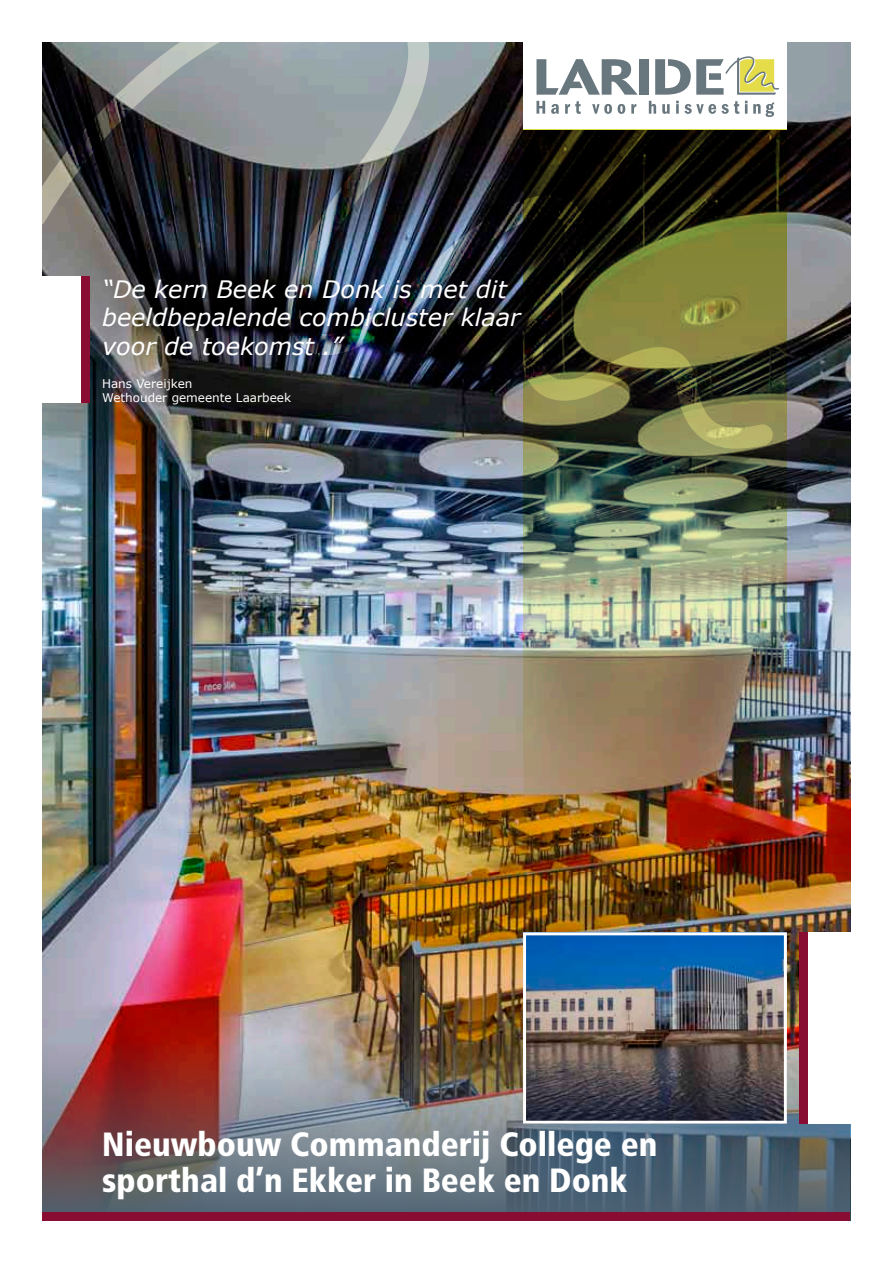
<style>
.page{position:relative;width:893px;height:1263px;background:#fff}
.page>*{position:absolute;margin:0;border:0;box-sizing:border-box;transform-origin:0 0}
.t1{font:900 condensed 33.6px/35.8px "Frutiger";color:#fff}
.t2{font:italic 24px/28.8px "Verdana";color:#fff}
.t3{font:12px/14.4px "Verdana";color:#fff}
</style>
<div class="page">
<img style="left:43px;top:43px;width:807px;height:998px">
<img style="left:43px;top:43px;width:480px;height:406px">
<img style="left:43px;top:1041px;width:807px;height:171px">
<div style="left:523px;top:40px;width:264px;height:90px;background:#fff"></div>
<img style="left:523px;top:129px;width:264px;height:734px">
<svg style="left:536px;top:101px;width:9px;height:13px"></svg>
<svg style="left:551px;top:104px;width:8px;height:10px"></svg>
<svg style="left:565px;top:101px;width:16px;height:13px"></svg>
<svg style="left:592px;top:104px;width:20px;height:10px"></svg>
<svg style="left:618px;top:104px;width:7px;height:10px"></svg>
<svg style="left:631px;top:104px;width:5px;height:10px"></svg>
<svg style="left:649px;top:101px;width:7px;height:13px"></svg>
<svg style="left:662px;top:104px;width:8px;height:10px"></svg>
<svg style="left:676px;top:101px;width:3px;height:13px"></svg>
<svg style="left:685px;top:104px;width:31px;height:10px"></svg>
<svg style="left:722px;top:101px;width:17px;height:13px"></svg>
<svg style="left:745px;top:101px;width:2px;height:13px"></svg>
<svg style="left:753px;top:102px;width:21px;height:15px"></svg>
<div style="left:639px;top:59px;width:10px;height:36px;background:#68767e"></div>
<svg style="left:536px;top:59px;width:102px;height:36px"></svg>
<svg style="left:655px;top:56px;width:124px;height:39px"></svg>
<div style="left:799px;top:932px;width:62px;height:192px;background:#fff"></div>
<img style="left:527px;top:936px;width:256px;height:184px">
<div style="left:523px;top:932px;width:264px;height:192px;border:3px solid #fff"></div>
<div style="left:799px;top:932px;width:9px;height:192px;background:#890c33"></div>
<div style="left:43px;top:1212px;width:807px;height:8px;background:#890c33"></div>
<div style="left:27px;top:277px;width:62px;height:126px;background:#fff"></div>
<div style="left:81px;top:277px;width:8px;height:126px;background:#890c33"></div>
<p class="t2" style="left:102px;top:275px;width:420px">“De kern Beek en Donk is met dit beeldbepalende combicluster klaar voor de toekomst .”</p>
<p class="t3" style="left:102px;top:376px;width:191px">Hans Vereijken<br>Wethouder gemeente Laarbeek</p>
<h1 class="t1" style="left:102px;top:1126px;width:557px">Nieuwbouw Commanderij College en sporthal d’n Ekker in Beek en Donk</h1>
</div>
